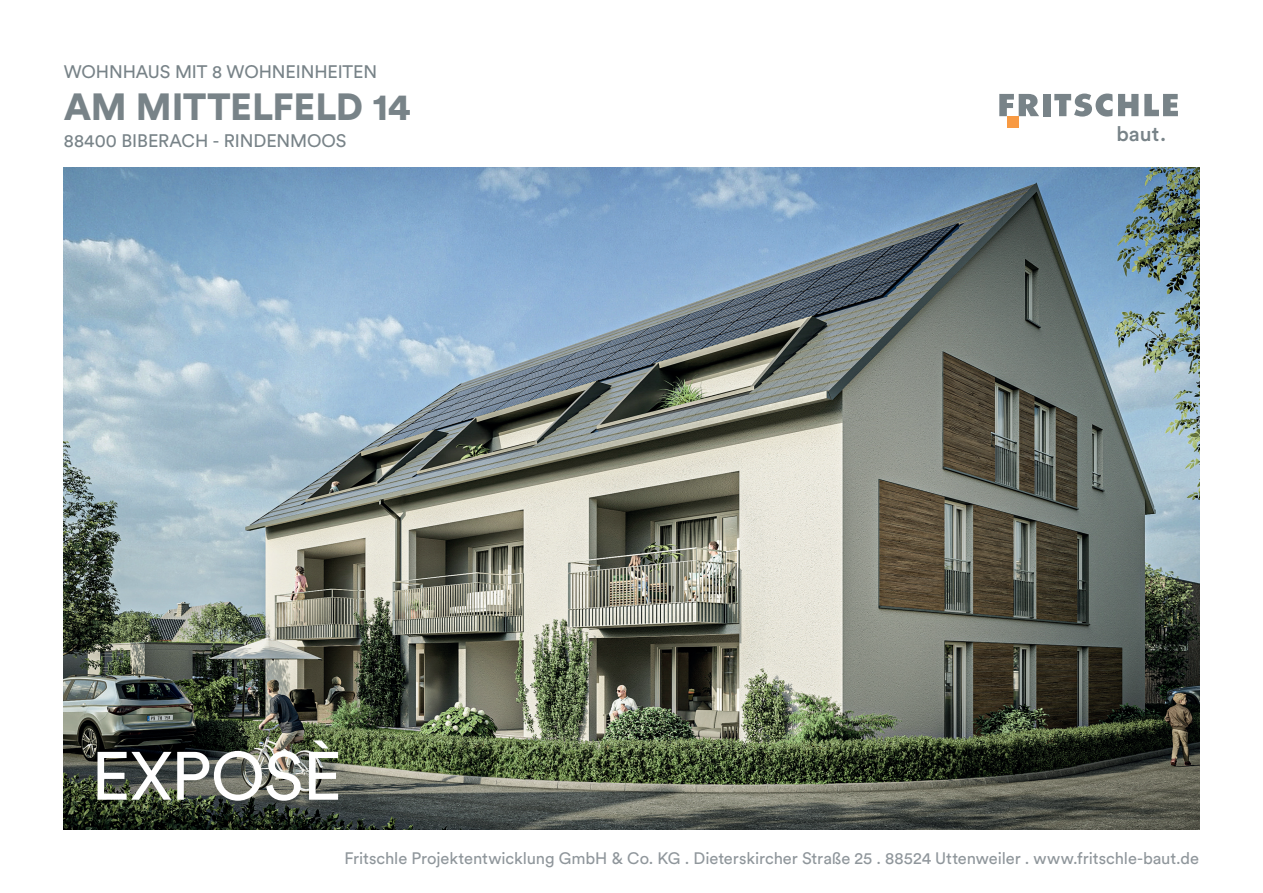
<style>
.page{position:relative;width:1263px;height:893px;background:#fff}
.page>*{position:absolute;margin:0;border:0;box-sizing:border-box;transform-origin:0 0}
.t1{font:67.5px "Circular Std";letter-spacing:-.01em;color:#fff}
.t2{font:900 37.5px "Circular Std";letter-spacing:-.01em;color:#788388}
.t3{font:500 20.55px "Circular Std";color:#788388}
.t4{font:18px "Circular Std";letter-spacing:-.005em;color:#788388}
.t5{font:16.5px "Circular Std";letter-spacing:-.005em;color:#8f969b}
</style>
<div class="page">
<img style="left:64px;top:168px;width:1135px;height:661px">
<svg style="left:999px;top:94px;width:40px;height:22px"></svg>
<div style="left:1043px;top:94px;width:7px;height:22px;background:#788388"></div>
<svg style="left:1054px;top:94px;width:58px;height:23px"></svg>
<svg style="left:1118px;top:94px;width:20px;height:22px"></svg>
<svg style="left:1144px;top:94px;width:34px;height:22px"></svg>
<div style="left:1007px;top:116px;width:12px;height:12px;background:#f89a43"></div>
<p class="t4" style="left:64px;top:61px;width:315px">WOHNHAUS MIT 8 WOHNEINHEITEN</p>
<h2 class="t2" style="left:64px;top:82px;width:348px">AM MITTELFELD 14</h2>
<p class="t4" style="left:64px;top:130px;width:284px">88400 BIBERACH - RINDENMOOS</p>
<p class="t3" style="left:1116px;top:121px;width:51px">baut.</p>
<h1 class="t1" style="left:91px;top:735px;width:252px">EXPOSÈ</h1>
<p class="t5" style="left:344px;top:848px;width:856px">Fritschle Projektentwicklung GmbH &amp; Co. KG . Dieterskircher Straße 25 . 88524 Uttenweiler . www.fritschle-baut.de</p>
</div>
